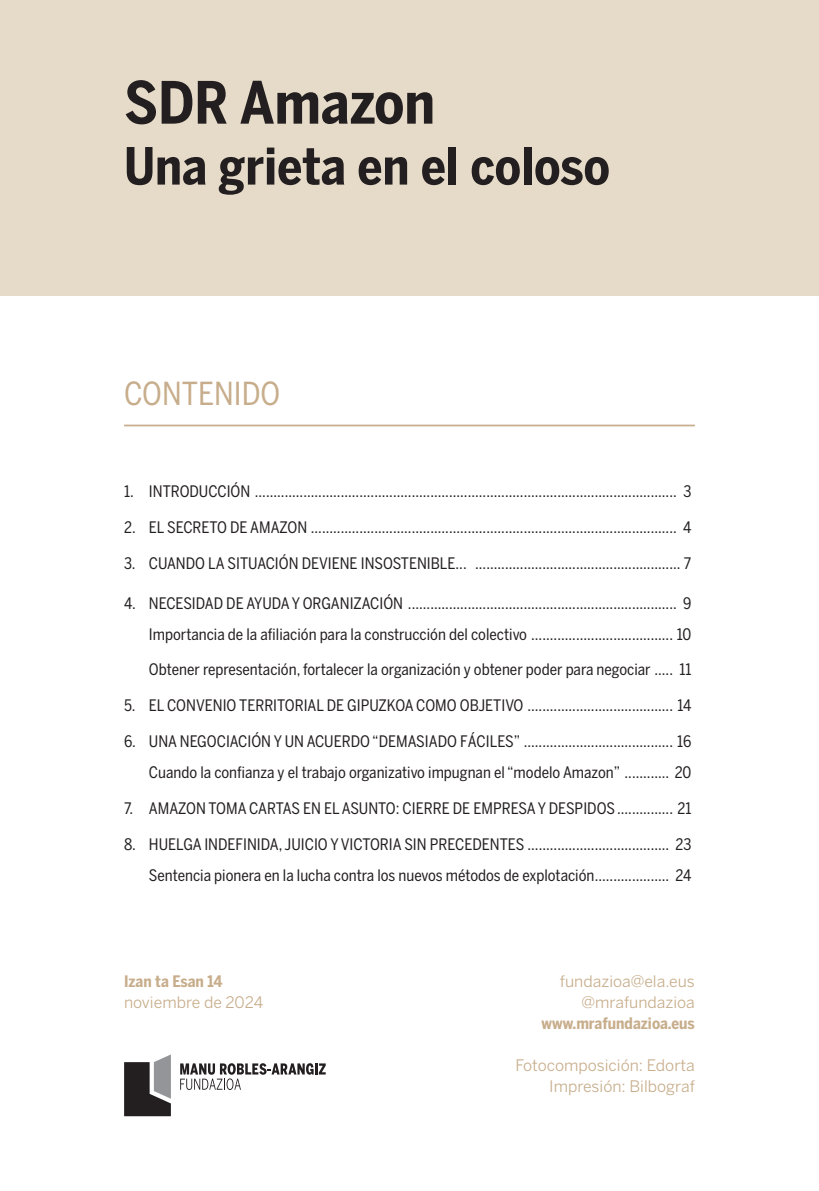
<style>
.page{position:relative;width:819px;height:1191px;background:#fff}
.page>*{position:absolute;margin:0;border:0;box-sizing:border-box;transform-origin:0 0}
.t1{font:700 57.75px "Benton Sans Cond";color:#231f20}
.t2{font:700 50.75px "Benton Sans Cond";color:#231f20}
.t3{font:31.5px "Benton Sans Cond";color:#c7ad8b}
.t4{font:15.75px/31px "Benton Sans Cond";color:#231f20;text-align:right}
.t5{font:15.75px/21px "Benton Sans";color:#c7ad8b;text-align:right}
.t6{font:700 15.75px "Benton Sans Cond";color:#c7ad8b}
</style>
<div class="page">
<div style="left:0;top:0;width:819px;height:296px;background:#e6dbc8"></div>
<hr style="left:124px;top:424px;width:571px;height:2px;background:#c7ad8b">
<svg style="left:180px;top:1063px;width:146px;height:27px"></svg>
<svg style="left:124px;top:1054px;width:47px;height:62px"></svg>
<h1 class="t1" style="left:124px;top:69px;width:312px">SDR Amazon</h1>
<h2 class="t2" style="left:124px;top:136px;width:487px">Una grieta en el coloso</h2>
<h3 class="t3" style="left:124px;top:375px;width:158px">CONTENIDO</h3>
<p class="t4" style="left:124px;top:476px;width:569px">1. INTRODUCCIÓN ................................................................................................................. 3</p>
<p class="t4" style="left:124px;top:512px;width:85px">2. EL SECRETODE</p>
<p class="t4" style="left:250px;top:512px;width:442px">AMAZON .................................................................................................. 4</p>
<p class="t4" style="left:124px;top:548px;width:52px">3. CUANDO</p>
<p class="t4" style="left:208px;top:548px;width:89px">LA SITUACIÓNDE</p>
<p class="t4" style="left:319px;top:548px;width:17px">VIENEIN</p>
<p class="t4" style="left:374px;top:548px;width:35px">SOSTENI</p>
<p class="t4" style="left:431px;top:548px;width:262px">BLE... ....................................................... 7</p>
<p class="t4" style="left:124px;top:588px;width:76px">4. NECESIDADDEA</p>
<p class="t4" style="left:149px;top:588px;width:544px">YUDA Y ORGANIZACIÓN ........................................................................ 9<br>IMPORTANCIA DE LA AFILIACIÓN PARA LA CONSTRUCCIÓN DEL COLECTIVO ...................................... 10</p>
<p class="t4" style="left:149px;top:654px;width:544px">OBTENER REPRESENTACIÓN, FORTALECER LA ORGANIZACIÓN Y OBTENER PODER PARA NEGOCIAR ..... 11</p>
<p class="t4" style="left:124px;top:690px;width:49px">5. EL CON</p>
<p class="t4" style="left:196px;top:690px;width:17px">VENIOTE</p>
<p class="t4" style="left:255px;top:690px;width:76px">RRITORIAL DEGI</p>
<p class="t4" style="left:361px;top:690px;width:44px">PUZKOACO</p>
<p class="t4" style="left:435px;top:690px;width:258px">MOOBJETIVO ....................................... 14</p>
<p class="t4" style="left:124px;top:726px;width:34px">6. UNANE</p>
<p class="t4" style="left:197px;top:726px;width:18px">GOCIACI</p>
<p class="t4" style="left:251px;top:726px;width:51px">ÓN Y UNAC</p>
<p class="t4" style="left:324px;top:726px;width:108px">UERDO “DEMASIADO</p>
<p class="t4" style="left:149px;top:726px;width:544px">FÁCILES” ........................................ 16<br>CUANDO LA CONFIANZA Y EL TRABAJO ORGANIZATIVO IMPUGNAN EL “MODELO AMAZON” ............ 20</p>
<p class="t4" style="left:124px;top:792px;width:71px">7. AMAZONTO</p>
<p class="t4" style="left:226px;top:792px;width:20px">MACA</p>
<p class="t4" style="left:267px;top:792px;width:41px">RTAS ENE</p>
<p class="t4" style="left:332px;top:792px;width:117px">L ASUNTO: CIERREDEE</p>
<p class="t4" style="left:481px;top:792px;width:211px">MPRESA Y DESPIDOS............... 21</p>
<p class="t4" style="left:124px;top:828px;width:77px">8. HUELGAINDE</p>
<p class="t4" style="left:236px;top:828px;width:16px">FINIDA</p>
<p class="t4" style="left:279px;top:828px;width:29px">, JUICIO</p>
<p class="t4" style="left:330px;top:828px;width:28px">YVICTO</p>
<p class="t4" style="left:380px;top:828px;width:77px">RIA SIN PRECEDENTE</p>
<p class="t4" style="left:149px;top:828px;width:544px">S ...................................... 23<br>SENTENCIA PIONERA EN LA LUCHA CONTRA LOS NUEVOS MÉTODOS DE EXPLOTACIÓN.................... 24</p>
<p class="t6" style="left:124px;top:972px;width:100px">Izan ta Esan 14</p>
<p class="t5" style="left:124px;top:992px;width:141px">noviembre de 2024</p>
<p class="t5" style="left:560px;top:971px;width:136px">fundazioa@ela.eus @mrafundazioa</p>
<p class="t6" style="left:541px;top:1014px;width:155px">www.mrafundazioa.eus</p>
<p class="t5" style="left:515px;top:1055px;width:181px">Fotocomposición: Edorta<br>Impresión: Bilbograf</p>
</div>
